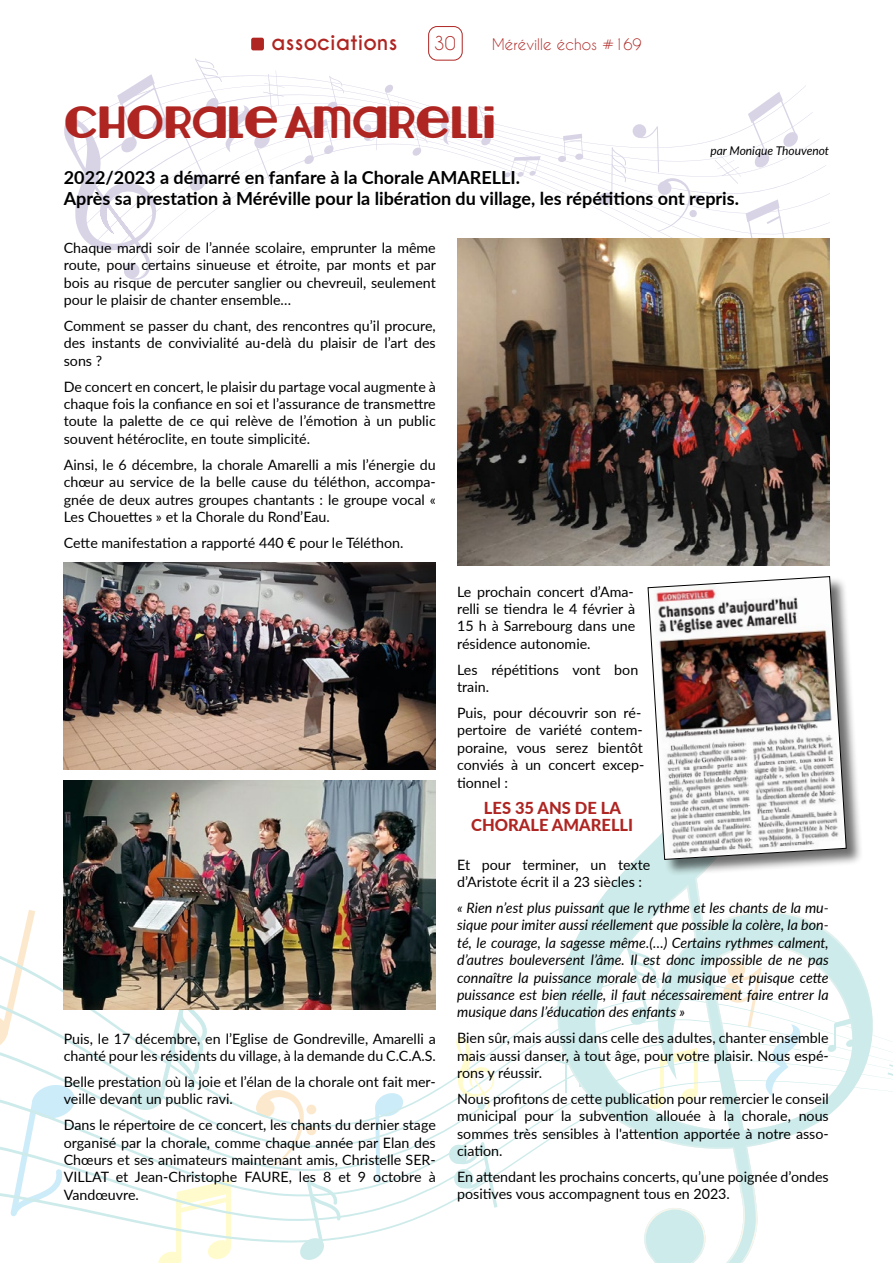
<style>
.page{position:relative;width:893px;height:1263px;background:#fff}
.page>*{position:absolute;margin:0;border:0;box-sizing:border-box;transform-origin:0 0}
.t1{font:36px "Lemondrop";color:#ae2522}
.t2{font:700 21px "Caviar Dreams";color:#ae2522}
.t3{font:700 18px/21.6px "Lato";color:#000}
.t4{font:18px "Caviar Dreams";color:#ae2522}
.t5{font:800 16.5px/17.4px "Lato";color:#ae2522;text-align:center}
.t6{font:15px "Caviar Dreams";color:#ae2522}
.t7{font:14.25px/17.4px "Lato";color:#000;text-align:justify}
.t8{font:italic 14.25px/17.4px "Lato";color:#000;text-align:justify}
.t9{font:italic 12px "Lato";color:#000}
</style>
<div class="page">
<div style="left:251px;top:38px;width:13px;height:12px;background:#ae2522;border-radius:2px"></div>
<div style="left:428px;top:26px;width:34px;height:34px;border:1px solid #ae2522;border-radius:9px"></div>
<svg style="left:64px;top:74px;width:88px;height:200px"></svg>
<svg style="left:195px;top:58px;width:82px;height:17px"></svg>
<svg style="left:65px;top:75px;width:326px;height:73px"></svg>
<svg style="left:73px;top:85px;width:733px;height:76px"></svg>
<svg style="left:84px;top:94px;width:722px;height:9px"></svg>
<svg style="left:76px;top:103px;width:730px;height:104px"></svg>
<svg style="left:79px;top:107px;width:734px;height:124px"></svg>
<svg style="left:92px;top:119px;width:721px;height:127px"></svg>
<svg style="left:114px;top:128px;width:699px;height:130px"></svg>
<svg style="left:125px;top:136px;width:694px;height:144px"></svg>
<svg style="left:138px;top:143px;width:691px;height:137px"></svg>
<svg style="left:158px;top:1250px;width:24px;height:13px"></svg>
<hr style="left:177px;top:1198px;width:4px;height:62px;background:#fffbcd">
<svg style="left:208px;top:1243px;width:23px;height:16px"></svg>
<div style="left:226px;top:1184px;width:5px;height:63px;background:#fffbcd"></div>
<svg style="left:22px;top:910px;width:13px;height:28px"></svg>
<svg style="left:300px;top:1243px;width:24px;height:17px"></svg>
<svg style="left:0;top:988px;width:554px;height:31px"></svg>
<svg style="left:0;top:1019px;width:887px;height:21px"></svg>
<svg style="left:0;top:1040px;width:893px;height:19px"></svg>
<svg style="left:11px;top:1059px;width:882px;height:21px"></svg>
<svg style="left:0;top:1080px;width:893px;height:163px"></svg>
<svg style="left:456px;top:1036px;width:38px;height:75px"></svg>
<svg style="left:557px;top:848px;width:316px;height:415px"></svg>
<img style="left:64px;top:562px;width:372px;height:207px">
<img style="left:64px;top:780px;width:372px;height:229px">
<img style="left:457px;top:239px;width:372px;height:326px">
<div style="left:648px;top:577px;width:215px;height:299px;background:#000;opacity:.57"></div>
<img style="left:647px;top:576px;width:200px;height:284px">
<h2 class="t2" style="left:271px;top:30px;width:128px">associations</h2>
<p class="t4" style="left:434px;top:33px;width:23px">30</p>
<p class="t6" style="left:492px;top:36px;width:151px">Méréville échos #169</p>
<h1 class="t1" style="left:64px;top:97px;width:433px">CHORALE AMARELLI</h1>
<p class="t9" style="left:710px;top:142px;width:120px">par Monique Thouvenot</p>
<p class="t3" style="left:64px;top:165px;width:677px">2022/2023 a démarré en fanfare à la Chorale AMARELLI.<br>Après sa prestation à Méréville pour la libération du village, les répétitions ont repris.</p>
<p class="t7" style="left:64px;top:238px;width:374px">Chaque mardi soir de l’année scolaire, emprunter la même route, pour certains sinueuse et étroite, par monts et par bois au risque de percuter sanglier ou chevreuil, seulement pour le plaisir de chanter ensemble…</p>
<p class="t7" style="left:64px;top:316px;width:373px">Comment se passer du chant, des rencontres qu’il procure, des instants de convivialité au-delà du plaisir de l’art des sons ?</p>
<p class="t7" style="left:64px;top:377px;width:374px">De concert en concert, le plaisir du partage vocal augmente à chaque fois la confiance en soi et l’assurance de transmettre toute la palette de ce qui relève de l’émotion à un public souvent hétéroclite, en toute simplicité.</p>
<p class="t7" style="left:64px;top:455px;width:374px">Ainsi, le 6 décembre, la chorale Amarelli a mis l’énergie du chœur au service de la belle cause du téléthon, accompa&shy;gnée de deux autres groupes chantants : le groupe vocal « Les Chouettes » et la Chorale du Rond’Eau.</p>
<p class="t7" style="left:64px;top:533px;width:341px">Cette manifestation a rapporté 440 € pour le Téléthon.</p>
<p class="t7" style="left:64px;top:1029px;width:374px">Puis, le 17 décembre, en l’Eglise de Gondreville, Amarelli a chanté pour les résidents du village, à la demande du C.C.A.S.</p>
<p class="t7" style="left:64px;top:1072px;width:374px">Belle prestation où la joie et l’élan de la chorale ont fait mer&shy;veille devant un public ravi.</p>
<p class="t7" style="left:64px;top:1116px;width:374px">Dans le répertoire de ce concert, les chants du dernier stage organisé par la chorale, comme chaque année par Elan des Chœurs et ses animateurs maintenant amis, Christelle SER-VILLAT et Jean-Christophe FAURE, les 8 et 9 octobre à Vandœuvre.</p>
<p class="t7" style="left:457px;top:582px;width:180px">Le prochain concert d’Ama&shy;relli se tiendra le 4 février à 15 h à Sarrebourg dans une résidence autonomie.</p>
<p class="t7" style="left:457px;top:660px;width:183px">Les répétitions vont bon train.</p>
<p class="t7" style="left:457px;top:703px;width:189px;text-align:left">Puis, pour découvrir son ré&shy;pertoire de variété contem&shy;poraine, vous serez bientôt conviés à un concert excep&shy;tionnel :</p>
<p class="t5" style="left:471px;top:798px;width:164px">LES 35 ANS DE LA<br>CHORALE AMARELLI</p>
<p class="t7" style="left:457px;top:855px;width:195px">Et pour terminer, un texte d’Aristote écrit il a 23 siècles :</p>
<p class="t8" style="left:457px;top:898px;width:373px">« Rien n’est plus puissant que le rythme et les chants de la mu&shy;sique pour imiter aussi réellement que possible la colère, la bon&shy;té, le courage, la sagesse même.(…) Certains rythmes calment, d’autres bouleversent l’âme. Il est donc impossible de ne pas connaître la puissance morale de la musique et puisque cette puissance est bien réelle, il faut nécessairement faire entrer la musique dans l’éducation des enfants »</p>
<p class="t7" style="left:457px;top:1029px;width:373px">Bien sûr, mais aussi dans celle des adultes, chanter ensemble mais aussi danser, à tout âge, pour votre plaisir. Nous espé&shy;rons y réussir.</p>
<p class="t7" style="left:457px;top:1089px;width:373px">Nous profitons de cette publication pour remercier le conseil municipal pour la subvention allouée à la chorale, nous sommes très sensibles à l'attention apportée à notre asso&shy;ciation.</p>
<p class="t7" style="left:457px;top:1167px;width:373px">En attendant les prochains concerts, qu’une poignée d’ondes positives vous accompagnent tous en 2023.</p>
</div>
